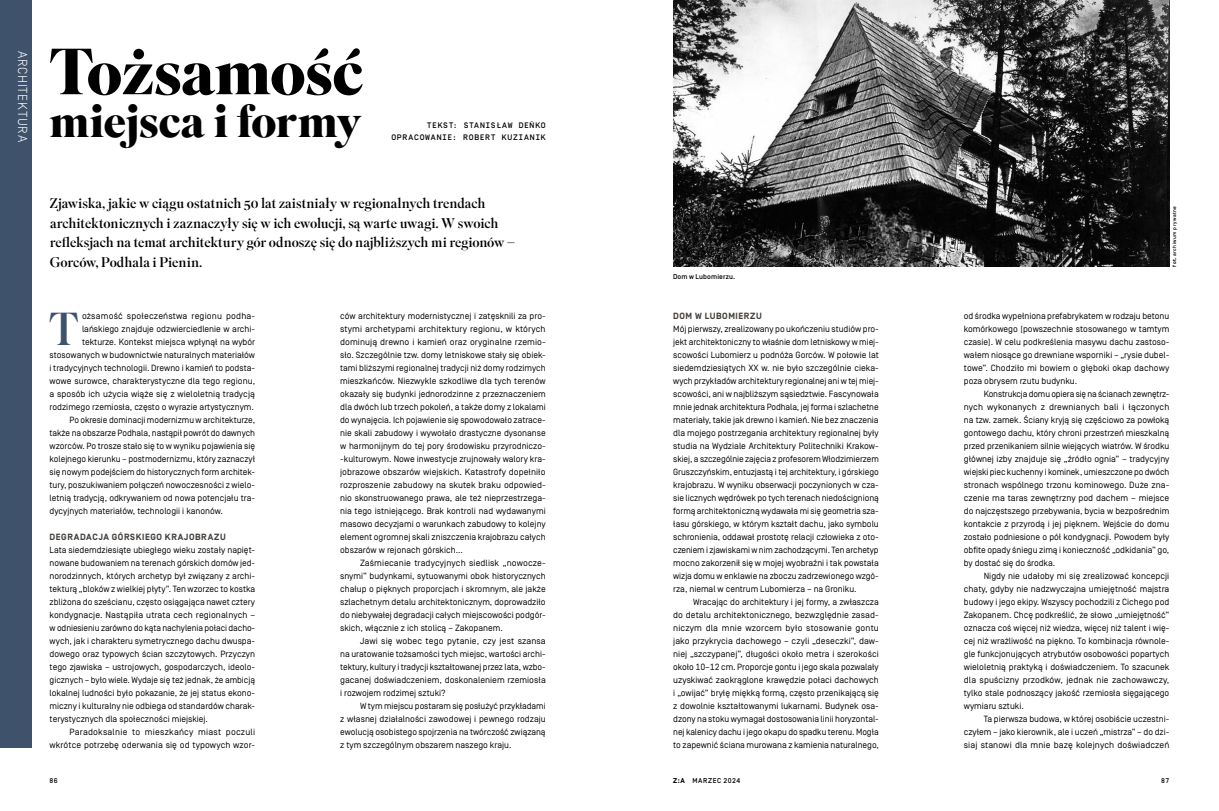
<style>
.page{position:relative;width:1219px;height:811px;background:#fff}
.page>*{position:absolute;margin:0;border:0;box-sizing:border-box;transform-origin:0 0}
.t1{font:700 65px "Superior Title";letter-spacing:-.015em;color:#000}
.t2{font:46.1px "Superior Title";color:#3e526c}
.t3{font:700 46px "Superior Title";letter-spacing:-.015em;color:#000}
.t4{font:14px/19.5px "Superior Title";letter-spacing:-.01em;color:#000}
.t5{font:300 13px "Simplon Norm";letter-spacing:.06em;color:#fff}
.t6{font:9px/13px "Simplon Norm";color:#000;text-align:justify}
.t7{font:700 9px "Simplon Norm";letter-spacing:.06em;color:#433f3c}
.t8{font:500 8px/12px "Simplon Mono";letter-spacing:.085em;color:#000;text-align:right}
.t9{font:500 7px "Simplon Norm";letter-spacing:.025em;color:#000}
.t10{font:500 7px "Simplon Norm";letter-spacing:.07em;color:#000}
.t11{font:500 7px "Simplon Norm";letter-spacing:.05em;color:#000}
.t12{font:500 5px "Simplon Norm";letter-spacing:.085em;color:#000}
.s1{font-weight:700}
</style>
<div class="page">
<img style="left:673px;top:0;width:496px;height:266px">
<div style="left:0;top:0;width:31px;height:747px;background:#3e526c"></div>
<h3 class="t5" style="left:30px;top:51px;width:92px;rotate:90deg">ARCHITEKTURA</h3>
<h1 class="t1" style="left:50px;top:31px;width:316px">Tożsamość</h1>
<h3 class="t3" style="left:50px;top:92px;width:314px">miejsca i formy</h3>
<p class="t8" style="left:391px;top:120px;width:156px">TEKST: STANISŁAW DEŃKO<br>OPRACOWANIE: ROBERT KUZIANIK</p>
<p class="t4" style="left:50px;top:194px;width:467px">Zjawiska, jakie w ciągu ostatnich 50 lat zaistniały w regionalnych trendach architektonicznych i zaznaczyły się w ich ewolucji, są warte uwagi. W swoich refleksjach na temat architektury gór odnoszę się do najbliższych mi regionów – Gorców, Podhala i Pienin.</p>
<h2 class="t2" style="left:49px;top:301px;width:31px">T</h2>
<p class="t6" style="left:82px;top:309px;width:175px">ożsamość społeczeństwa regionu podha-</p>
<p class="t6" style="left:82px;top:322px;width:175px">lańskiego znajduje odzwierciedlenie w archi-</p>
<p class="t6" style="left:82px;top:335px;width:175px">tekturze. Kontekst miejsca wpłynął na wybór</p>
<p class="t6" style="left:50px;top:348px;width:207px">stosowanych w budownictwie naturalnych materiałów</p>
<p class="t6" style="left:50px;top:361px;width:207px">i tradycyjnych technologii. Drewno i kamień to podsta-</p>
<p class="t6" style="left:50px;top:374px;width:207px">wowe surowce, charakterystyczne dla tego regionu,</p>
<p class="t6" style="left:50px;top:387px;width:207px">a sposób ich użycia wiąże się z wieloletnią tradycją</p>
<p class="t6" style="left:50px;top:400px;width:206px">rodzimego rzemiosła, często o wyrazie artystycznym.</p>
<p class="t6" style="left:69px;top:413px;width:187px">Po okresie dominacji modernizmu w architekturze,</p>
<p class="t6" style="left:50px;top:426px;width:207px">także na obszarze Podhala, nastąpił powrót do dawnych</p>
<p class="t6" style="left:50px;top:439px;width:207px">wzorców. Po trosze stało się to w wyniku pojawienia się</p>
<p class="t6" style="left:50px;top:452px;width:207px">kolejnego kierunku – postmodernizmu, który zaznaczył</p>
<p class="t6" style="left:50px;top:465px;width:207px">się nowym podejściem do historycznych form architek-</p>
<p class="t6" style="left:50px;top:478px;width:207px">tury, poszukiwaniem połączeń nowoczesności z wielo-</p>
<p class="t6" style="left:50px;top:491px;width:207px">letnią tradycją, odkrywaniem od nowa potencjału tra-</p>
<p class="t6" style="left:50px;top:504px;width:175px">dycyjnych materiałów, technologii i kanonów.</p>
<p class="t7" style="left:50px;top:532px;width:178px">DEGRADACJA GÓRSKIEGO KRAJOBRAZU</p>
<p class="t6" style="left:50px;top:543px;width:207px">Lata siedemdziesiąte ubiegłego wieku zostały napięt&shy;nowane budowaniem na terenach górskich domów jed&shy;norodzinnych, których archetyp był związany z archi&shy;tekturą „bloków z wielkiej płyty”. Ten wzorzec to kostka zbliżona do sześcianu, często osiągająca nawet cztery kondygnacje. Nastąpiła utrata cech regionalnych – w odniesieniu zarówno do kąta nachylenia połaci dacho&shy;wych, jak i charakteru symetrycznego dachu dwuspa&shy;dowego oraz typowych ścian szczytowych. Przyczyn tego zjawiska – ustrojowych, gospodarczych, ideolo&shy;gicznych – było wiele. Wydaje się też jednak, że ambicją lokalnej ludności było pokazanie, że jej status ekono&shy;miczny i kulturalny nie odbiega od standardów charak&shy;terystycznych dla społeczności miejskiej.</p>
<p class="t6" style="left:50px;top:725px;width:207px;text-align:right">Paradoksalnie to mieszkańcy miast poczuli wkrótce potrzebę oderwania się od typowych wzor-</p>
<p class="t6" style="left:340px;top:309px;width:207px">ców architektury modernistycznej i zatęsknili za pro&shy;stymi archetypami architektury regionu, w których dominują drewno i kamień oraz oryginalne rzemio&shy;sło. Szczególnie tzw. domy letniskowe stały się obiek&shy;tami bliższymi regionalnej tradycji niż domy rodzimych mieszkańców. Niezwykle szkodliwe dla tych terenów okazały się budynki jednorodzinne z przeznaczeniem dla dwóch lub trzech pokoleń, a także domy z lokalami do wynajęcia. Ich pojawienie się spowodowało zatrace&shy;nie skali zabudowy i wywołało drastyczne dysonanse w harmonijnym do tej pory środowisku przyrodniczo--kulturowym. Nowe inwestycje zrujnowały walory kra&shy;jobrazowe obszarów wiejskich. Katastrofy dopełniło rozproszenie zabudowy na skutek braku odpowied&shy;nio skonstruowanego prawa, ale też nieprzestrzega&shy;nia tego istniejącego. Brak kontroli nad wydawanymi masowo decyzjami o warunkach zabudowy to kolejny element ogromnej skali zniszczenia krajobrazu całych obszarów w rejonach górskich…</p>
<p class="t6" style="left:340px;top:556px;width:207px;text-indent:20px">Zaśmiecanie tradycyjnych siedlisk „nowocze&shy;snymi” budynkami, sytuowanymi obok historycznych chałup o pięknych proporcjach i skromnym, ale jakże szlachetnym detalu architektonicznym, doprowadziło do niebywałej degradacji całych miejscowości podgór&shy;skich, włącznie z ich stolicą – Zakopanem.</p>
<p class="t6" style="left:340px;top:634px;width:207px;text-indent:20px">Jawi się wobec tego pytanie, czy jest szansa na uratowanie tożsamości tych miejsc, wartości archi&shy;tektury, kultury i tradycji kształtowanej przez lata, wzbo&shy;gacanej doświadczeniem, doskonaleniem rzemiosła i rozwojem rodzimej sztuki?</p>
<p class="t6" style="left:340px;top:699px;width:207px;text-indent:20px">W tym miejscu postaram się posłużyć przykładami z własnej działalności zawodowej i pewnego rodzaju ewolucją osobistego spojrzenia na twórczość związaną z tym szczególnym obszarem naszego kraju.</p>
<p class="t9" style="left:673px;top:273px;width:64px">Dom w Lubomierzu.</p>
<p class="t7" style="left:673px;top:311px;width:90px">DOM W LUBOMIERZU</p>
<p class="t6" style="left:673px;top:322px;width:207px">Mój pierwszy, zrealizowany po ukończeniu studiów pro&shy;jekt architektoniczny to właśnie dom letniskowy w miej&shy;scowości Lubomierz u podnóża Gorców. W połowie lat siedemdziesiątych XX w. nie było szczególnie cieka&shy;wych przykładów architektury regionalnej ani w tej miej&shy;scowości, ani w najbliższym sąsiedztwie. Fascynowała mnie jednak architektura Podhala, jej forma i szlachetne materiały, takie jak drewno i kamień. Nie bez znaczenia dla mojego postrzegania architektury regionalnej były studia na Wydziale Architektury Politechniki Krakow&shy;skiej, a szczególnie zajęcia z profesorem Włodzimierzem Gruszczyńskim, entuzjastą i tej architektury, i górskiego krajobrazu. W wyniku obserwacji poczynionych w cza&shy;sie licznych wędrówek po tych terenach niedoścignioną formą architektoniczną wydawała mi się geometria sza&shy;łasu górskiego, w którym kształt dachu, jako symbolu schronienia, oddawał prostotę relacji człowieka z oto&shy;czeniem i zjawiskami w nim zachodzącymi. Ten archetyp mocno zakorzenił się w mojej wyobraźni i tak powstała wizja domu w enklawie na zboczu zadrzewionego wzgó&shy;rza, niemal w centrum Lubomierza – na Groniku.</p>
<p class="t6" style="left:673px;top:595px;width:207px;text-indent:20px">Wracając do architektury i jej formy, a zwłaszcza do detalu architektonicznego, bezwzględnie zasad&shy;niczym dla mnie wzorcem było stosowanie gontu jako przykrycia dachowego – czyli „deseczki”, daw&shy;niej „szczypanej”, długości około metra i szerokości około 10–12 cm. Proporcje gontu i jego skala pozwalały uzyskiwać zaokrąglone krawędzie połaci dachowych i „owijać” bryłę miękką formą, często przenikającą się z dowolnie kształtowanymi lukarnami. Budynek osa&shy;dzony na stoku wymagał dostosowania linii horyzontal&shy;nej kalenicy dachu i jego okapu do spadku terenu. Mogła to zapewnić ściana murowana z kamienia naturalnego,</p>
<p class="t12" style="left:1172px;top:266px;width:62px;rotate:-90deg"><span class="s1">fot.</span> archiwum prywatne</p>
<p class="t6" style="left:964px;top:309px;width:207px">od środka wypełniona prefabrykatem w rodzaju betonu komórkowego (powszechnie stosowanego w tamtym czasie). W celu podkreślenia masywu dachu zastoso&shy;wałem niosące go drewniane wsporniki – „rysie dubel&shy;towe”. Chodziło mi bowiem o głęboki okap dachowy poza obrysem rzutu budynku.</p>
<p class="t6" style="left:964px;top:387px;width:207px;text-indent:20px">Konstrukcja domu opiera się na ścianach zewnętrz&shy;nych wykonanych z drewnianych bali i łączonych na tzw. zamek. Ściany kryją się częściowo za powłoką gontowego dachu, który chroni przestrzeń mieszkalną przed przenikaniem silnie wiejących wiatrów. W środku głównej izby znajduje się „źródło ognia” – tradycyjny wiejski piec kuchenny i kominek, umieszczone po dwóch stronach wspólnego trzonu kominowego. Duże zna&shy;czenie ma taras zewnętrzny pod dachem – miejsce do najczęstszego przebywania, bycia w bezpośrednim kontakcie z przyrodą i jej pięknem. Wejście do domu zostało podniesione o pół kondygnacji. Powodem były obfite opady śniegu zimą i konieczność „odkidania” go, by dostać się do środka.</p>
<p class="t6" style="left:964px;top:569px;width:207px;text-indent:20px">Nigdy nie udałoby mi się zrealizować koncepcji chaty, gdyby nie nadzwyczajna umiejętność majstra budowy i jego ekipy. Wszyscy pochodzili z Cichego pod Zakopanem. Chcę podkreślić, że słowo „umiejętność” oznacza coś więcej niż wiedza, więcej niż talent i wię&shy;cej niż wrażliwość na piękno. To kombinacja równole&shy;gle funkcjonujących atrybutów osobowości popartych wieloletnią praktyką i doświadczeniem. To szacunek dla spuścizny przodków, jednak nie zachowawczy, tylko stale podnoszący jakość rzemiosła sięgającego wymiaru sztuki.</p>
<p class="t6" style="left:964px;top:712px;width:207px;text-indent:20px">Ta pierwsza budowa, w której osobiście uczestni&shy;czyłem – jako kierownik, ale i uczeń „mistrza” – do dzi&shy;siaj stanowi dla mnie bazę kolejnych doświadczeń</p>
<p class="t11" style="left:50px;top:777px;width:10px">86</p>
<p class="t10" style="left:673px;top:777px;width:69px"><span class="s1">Z:A</span> MARZEC 2024</p>
<p class="t11" style="left:1161px;top:777px;width:10px">87</p>
</div>
